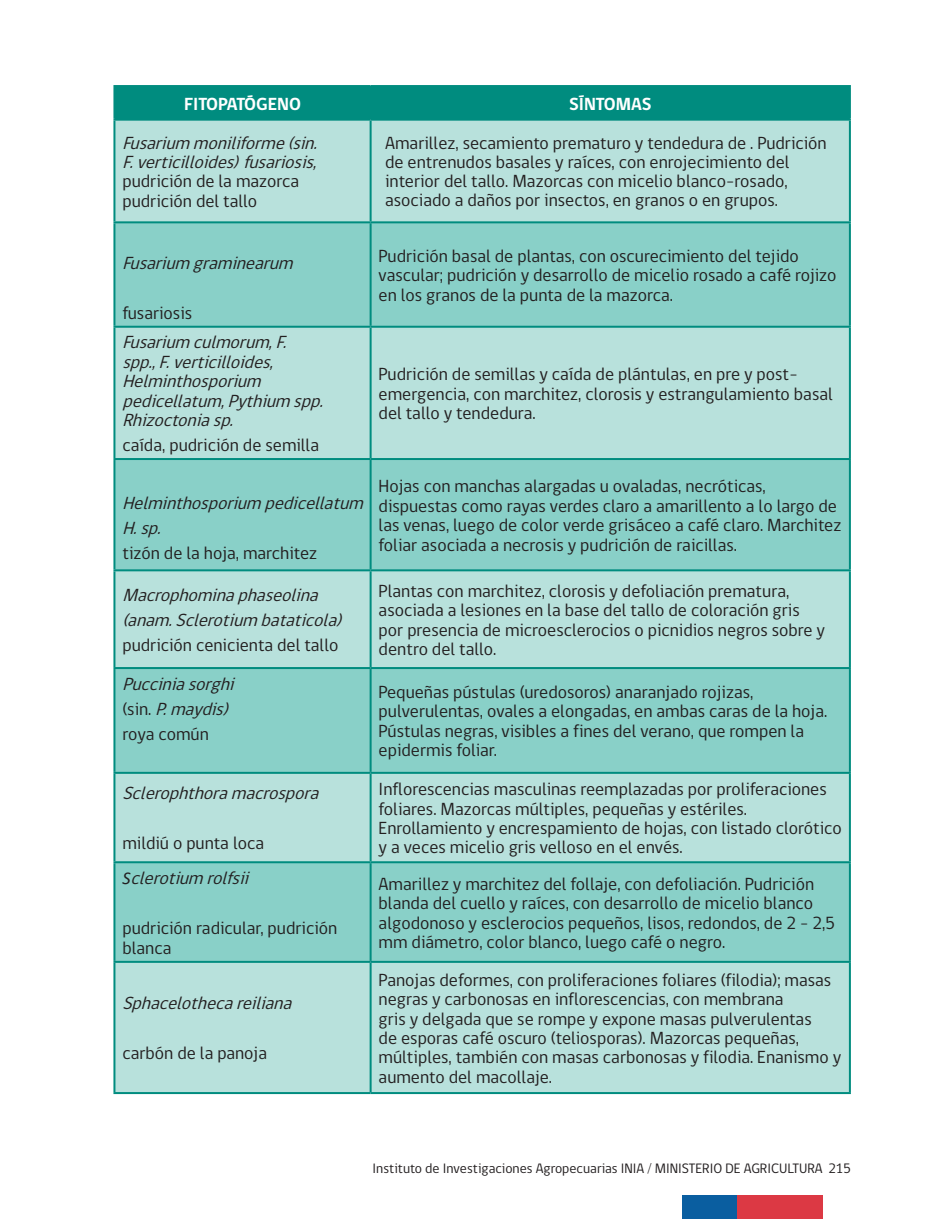
<style>
.page{position:relative;width:936px;height:1219px;background:#fff}
.page>*{position:absolute;margin:0;border:0;box-sizing:border-box;transform-origin:0 0}
.t1{font:18px/19.4px "gob CL";color:#231f20}
.t2{font:italic 18px/19.4px "gob CL";color:#231f20}
.t3{font:700 18px "gob CL";color:#fff}
.t4{font:14px "gob CL";color:#231f20}
.s1{font-style:normal}
.s2{font-family:"Calibri"}
</style>
<div class="page">
<div style="left:682px;top:1196px;width:57px;height:23px;background:#0a5ea0"></div>
<div style="left:737px;top:1196px;width:85px;height:23px;background:#dc3944"></div>
<div style="left:115px;top:87px;width:733px;height:32px;background:#008c7f"></div>
<div style="left:115px;top:121px;width:733px;height:971px;background:#b8e1dc"></div>
<svg style="left:115px;top:223px;width:733px;height:738px;background:#9cd7d0"></svg>
<hr style="left:113px;top:121px;width:2px;height:100px;background:#008c7f">
<hr style="left:369px;top:121px;width:2px;height:100px;background:#008c7f">
<hr style="left:848px;top:121px;width:2px;height:100px;background:#008c7f">
<hr style="left:113px;top:221px;width:257px;height:2px;background:#008c7f">
<hr style="left:113px;top:223px;width:2px;height:103px;background:#008c7f">
<hr style="left:370px;top:221px;width:480px;height:2px;background:#008c7f">
<hr style="left:369px;top:223px;width:2px;height:103px;background:#008c7f">
<hr style="left:848px;top:223px;width:2px;height:103px;background:#008c7f">
<hr style="left:113px;top:326px;width:257px;height:2px;background:#008c7f">
<hr style="left:113px;top:328px;width:2px;height:130px;background:#008c7f">
<hr style="left:370px;top:326px;width:480px;height:2px;background:#008c7f">
<hr style="left:369px;top:328px;width:2px;height:130px;background:#008c7f">
<hr style="left:848px;top:328px;width:2px;height:130px;background:#008c7f">
<hr style="left:113px;top:458px;width:257px;height:2px;background:#008c7f">
<hr style="left:113px;top:460px;width:2px;height:109px;background:#008c7f">
<hr style="left:370px;top:458px;width:480px;height:2px;background:#008c7f">
<hr style="left:369px;top:460px;width:2px;height:109px;background:#008c7f">
<hr style="left:848px;top:460px;width:2px;height:109px;background:#008c7f">
<hr style="left:113px;top:569px;width:257px;height:2px;background:#008c7f">
<hr style="left:113px;top:571px;width:2px;height:96px;background:#008c7f">
<hr style="left:370px;top:569px;width:480px;height:2px;background:#008c7f">
<hr style="left:369px;top:571px;width:2px;height:96px;background:#008c7f">
<hr style="left:848px;top:571px;width:2px;height:96px;background:#008c7f">
<hr style="left:113px;top:667px;width:257px;height:2px;background:#008c7f">
<hr style="left:113px;top:669px;width:2px;height:103px;background:#008c7f">
<hr style="left:370px;top:667px;width:480px;height:2px;background:#008c7f">
<hr style="left:369px;top:669px;width:2px;height:103px;background:#008c7f">
<hr style="left:848px;top:669px;width:2px;height:103px;background:#008c7f">
<hr style="left:113px;top:772px;width:257px;height:2px;background:#008c7f">
<hr style="left:113px;top:774px;width:2px;height:87px;background:#008c7f">
<hr style="left:370px;top:772px;width:480px;height:2px;background:#008c7f">
<hr style="left:369px;top:774px;width:2px;height:87px;background:#008c7f">
<hr style="left:848px;top:774px;width:2px;height:87px;background:#008c7f">
<hr style="left:113px;top:861px;width:257px;height:2px;background:#008c7f">
<hr style="left:113px;top:863px;width:2px;height:98px;background:#008c7f">
<hr style="left:370px;top:861px;width:480px;height:2px;background:#008c7f">
<hr style="left:369px;top:863px;width:2px;height:98px;background:#008c7f">
<hr style="left:848px;top:863px;width:2px;height:98px;background:#008c7f">
<hr style="left:113px;top:85px;width:257px;height:2px;background:#008c7f">
<hr style="left:113px;top:87px;width:2px;height:32px;background:#008c7f">
<hr style="left:370px;top:85px;width:480px;height:2px;background:#008c7f">
<hr style="left:369px;top:87px;width:2px;height:32px;background:#008c7f">
<hr style="left:848px;top:87px;width:2px;height:32px;background:#008c7f">
<hr style="left:113px;top:119px;width:257px;height:2px;background:#008c7f">
<hr style="left:370px;top:119px;width:480px;height:2px;background:#008c7f">
<hr style="left:113px;top:961px;width:257px;height:2px;background:#008c7f">
<hr style="left:113px;top:963px;width:2px;height:129px;background:#008c7f">
<hr style="left:370px;top:961px;width:480px;height:2px;background:#008c7f">
<hr style="left:369px;top:963px;width:2px;height:129px;background:#008c7f">
<hr style="left:848px;top:963px;width:2px;height:129px;background:#008c7f">
<hr style="left:113px;top:1092px;width:257px;height:2px;background:#008c7f">
<hr style="left:370px;top:1092px;width:480px;height:2px;background:#008c7f">
<p class="t3" style="left:184px;top:91px;width:118px">FITOPATÓGENO</p>
<p class="t3" style="left:569px;top:91px;width:84px">SÍNTOMAS</p>
<p class="t2" style="left:122px;top:133px;width:202px">Fusarium moniliforme(sin.<br>F.verticilloides) fusariosis,</p>
<p class="t1" style="left:122px;top:172px;width:178px">pudrición de la mazorca pudrición del tallo</p>
<p class="t1" style="left:385px;top:134px;width:443px">Amarillez, secamiento prematuro y tendedura de . Pudrición de entrenudos basales y raíces, con enrojecimiento del interior del tallo. Mazorcas con micelio blanco-rosado, asociado a daños por insectos, en granos o en grupos.</p>
<p class="t2" style="left:122px;top:253px;width:178px">Fusarium graminearum</p>
<p class="t1" style="left:122px;top:303px;width:71px">fusariosis</p>
<p class="t2" style="left:122px;top:333px;width:208px">Fusarium culmorum,F. spp.,F.verticilloides,<br>Helminthosporium pedicellatum,Pythium spp.<br>Rhizoctoniasp.</p>
<p class="t1" style="left:122px;top:436px;width:198px">caída, pudrición de semilla</p>
<p class="t2" style="left:122px;top:491px;width:248px;line-height:25px">Helminthosporium pedicellatum<br>H.sp.</p>
<p class="t1" style="left:122px;top:544px;width:196px">tizón de la hoja, marchitez</p>
<p class="t2" style="left:122px;top:583px;width:227px;line-height:25px">Macrophominaphaseolina (anam.Sclerotium bataticola)</p>
<p class="t1" style="left:122px;top:636px;width:217px">pudrición cenicienta del tallo</p>
<p class="t1" style="left:378px;top:247px;width:459px">Pudrición basal de plantas, con oscurecimiento del tejido vascular; pudrición y desarrollo de micelio rosado a café rojizo en los granos de la punta de la mazorca.</p>
<p class="t1" style="left:378px;top:365px;width:455px">Pudrición de semillas y caída de plántulas, en pre y post&shy;emergencia, con marchitez, clorosis y estrangulamiento basal del tallo y tendedura.</p>
<p class="t1" style="left:378px;top:477px;width:464px">Hojas con manchas alargadas u ovaladas, necróticas, dispuestas como rayas verdes claro a amarillento a lo largo de las venas, luego de color verde grisáceo a café claro. Marchitez foliar asociada a necrosis y pudrición de raicillas.</p>
<p class="t1" style="left:378px;top:582px;width:448px">Plantas con marchitez, clorosis y defoliación prematura, asociada a lesiones en la base del tallo de coloración gris por presencia de microesclerocios o picnidios negros sobre y dentro del tallo.</p>
<p class="t2" style="left:122px;top:671px;width:119px;line-height:25px">Pucciniasorghi <span class="s1">( s i n .</span> P.maydis) <span class="s1">roya común</span></p>
<p class="t1" style="left:378px;top:683px;width:450px">Pequeñas pústulas (uredosoros) anaranjado rojizas, pulverulentas, ovales a elongadas, en ambas caras de la hoja.<br>Pústulas negras, visibles a fines del verano, que rompen la epidermis foliar.</p>
<p class="t2" style="left:122px;top:784px;width:204px">Sclerophthoramacrospora</p>
<p class="t1" style="left:122px;top:834px;width:143px">mildiú o punta loca</p>
<p class="t1" style="left:378px;top:780px;width:465px">Inflorescencias masculinas reemplazadas por proliferaciones foliares. Mazorcas múltiples, pequeñas y estériles.<br>Enrollamiento y encrespamiento de hojas, con listado clorótico y a veces micelio gris velloso en el envés.</p>
<p class="t2" style="left:122px;top:869px;width:134px"><span class="s2">S</span> clerotium rolfsii</p>
<p class="t1" style="left:122px;top:919px;width:216px">pudrición radicular, pudrición blanca</p>
<p class="t2" style="left:122px;top:994px;width:177px">Sphacelothecareiliana</p>
<p class="t1" style="left:122px;top:1044px;width:146px">carbón de la panoja</p>
<p class="t1" style="left:378px;top:874px;width:458px">Amarillez y marchitez del follaje, con defoliación. Pudrición blanda del cuello y raíces, con desarrollo de micelio blanco algodonoso y esclerocios pequeños, lisos, redondos, de 2 - 2,5 mm diámetro, color blanco, luego café o negro.</p>
<p class="t1" style="left:378px;top:970px;width:464px">Panojas deformes, con proliferaciones foliares (filodia); masas negras y carbonosas en inflorescencias, con membrana<br>gris y delgada que se rompe y expone masas pulverulentas<br>de esporas café oscuro (teliosporas). Mazorcas pequeñas, múltiples, también con masas carbonosas y filodia. Enanismo y aumento del macollaje.</p>
<p class="t4" style="left:372px;top:1158px;width:480px">Instituto de Investigaciones Agropecuarias INIA / MINISTERIO DE AGRICULTURA 215</p>
</div>
